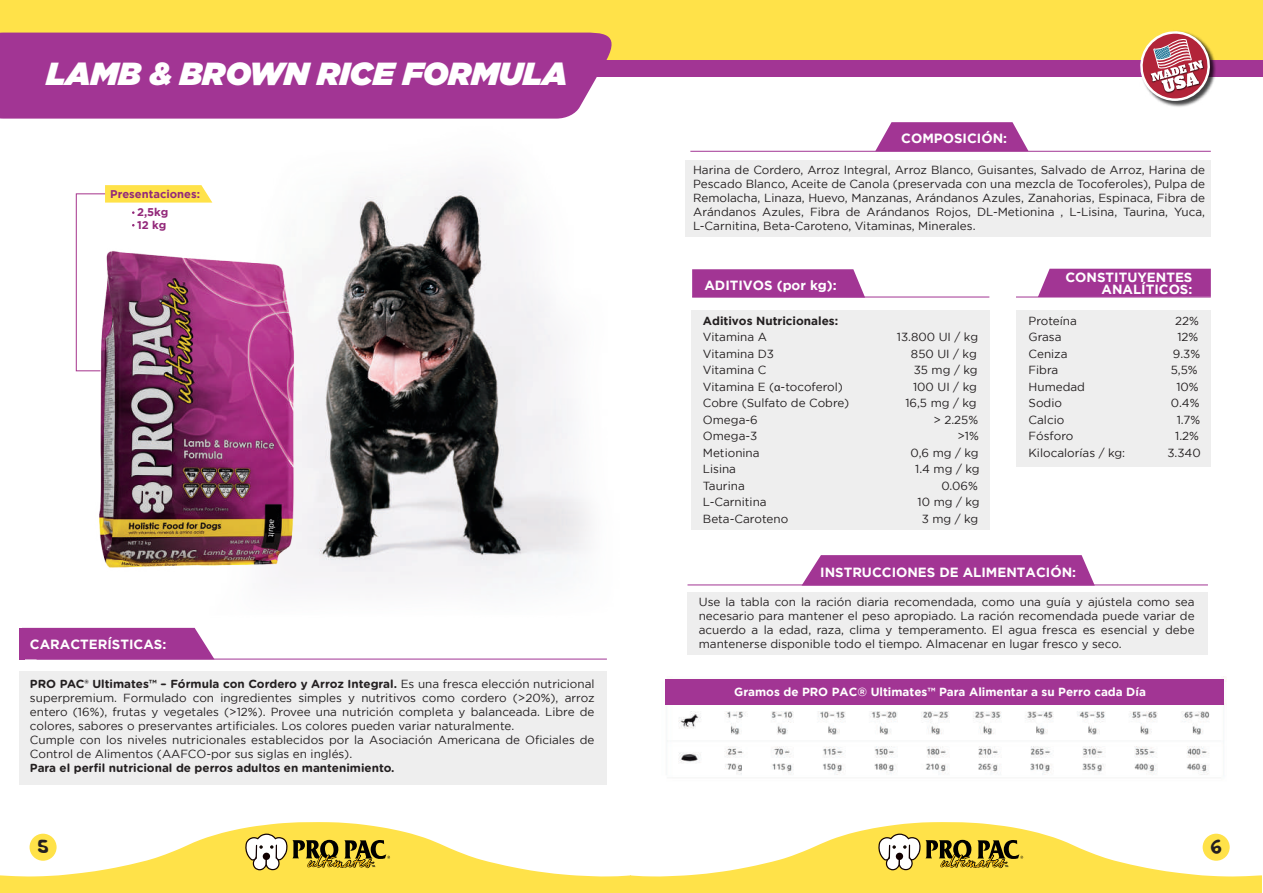
<style>
.page{position:relative;width:1263px;height:893px;background:#fff}
.page>*{position:absolute;margin:0;border:0;box-sizing:border-box;transform-origin:0 0}
.t1{font:italic 900 31.95px "Gotham";color:#fff}
.t2{font:17.7px "Simpsonfont";color:#231f20}
.t3{font:700 13.35px/12px "Gotham";color:#fff;text-align:right}
.t4{font:11.7px/14.1px "Gotham";color:#231f20;text-align:justify}
.t5{font:700 11.7px "Gotham Rounded";color:#231f20}
.t6{font:700 11.7px "Gotham";color:#fff}
.t7{font:700 11.7px "Gotham";color:#231f20}
.t8{font:11.4px "Gotham";color:#fff;scale:1.07 1}
.t9{font:700 11.25px/18.3px "Gotham";color:#93297a;text-align:center}
.t10{font:7.65px "Open Sans";color:#fff}
.s1{font-family:"Myriad Pro"}
.s2{font-family:"Gotham";font-weight:400}
</style>
<div class="page">
<svg style="left:875px;top:122px;width:153px;height:29px;background:#ac4b9f"></svg>
<hr style="left:690px;top:151px;width:521px;height:1px;background:#a23594">
<img style="left:178px;top:174px;width:429px;height:485px">
<div style="left:686px;top:160px;width:525px;height:77px;background:#eee"></div>
<div style="left:0;top:0;width:1262px;height:67px;background:#ffe249"></div>
<div style="left:579px;top:60px;width:683px;height:17px;background:#a23594"></div>
<div style="left:0;top:33px;width:612px;height:86px;background:#a23594"></div>
<div style="left:19px;top:671px;width:588px;height:113px;background:#eee"></div>
<img style="left:667px;top:677px;width:560px;height:98px">
<div style="left:665px;top:679px;width:559px;height:26px;background:#a23594"></div>
<div style="left:24px;top:628px;width:191px;height:31px;background:#a23594"></div>
<hr style="left:37px;top:659px;width:570px;height:1px;background:#a23594">
<svg style="left:801px;top:555px;width:294px;height:31px;background:#a8439b"></svg>
<div style="left:691px;top:311px;width:298px;height:219px;background:#eee"></div>
<div style="left:1016px;top:311px;width:195px;height:156px;background:#eee"></div>
<hr style="left:687px;top:584px;width:521px;height:1px;background:#a23594">
<img style="left:1165px;top:58px;width:51px;height:49px">
<svg style="left:1140px;top:31px;width:74px;height:73px"></svg>
<svg style="left:76px;top:185px;width:136px;height:186px"></svg>
<div style="left:687px;top:593px;width:521px;height:62px;background:#eee"></div>
<div style="left:1038px;top:269px;width:173px;height:28px;background:#a23594"></div>
<hr style="left:1016px;top:297px;width:195px;height:1px;background:#a23594">
<hr style="left:692px;top:297px;width:297px;height:1px;background:#a23594">
<svg style="left:692px;top:269px;width:173px;height:29px;background:#a63f99"></svg>
<div style="left:19px;top:628px;width:5px;height:31px;background:#a23594"></div>
<svg style="left:0;top:822px;width:1261px;height:71px"></svg>
<img style="left:83px;top:237px;width:229px;height:343px">
<svg style="left:266px;top:508px;width:13px;height:35px"></svg>
<h1 class="t1" style="left:46px;top:55px;width:522px">LAMB &amp; BROWN RICE FORMULA</h1>
<p class="t9" style="left:110px;top:184px;width:91px">Presentaciones:<br>2,5kg</p>
<p class="t9" style="left:137px;top:216px;width:31px">12 kg</p>
<p class="t8" style="left:278px;top:512px;width:30px;rotate:90deg">adult</p>
<p class="t10" style="left:278px;top:519px;width:20px;rotate:96deg">adult</p>
<p class="t3" style="left:901px;top:132px;width:107px">COMPOSICIÓN:</p>
<p class="t4" style="left:693px;top:163px;width:513px">Harina de Cordero, Arroz Integral, Arroz Blanco, Guisantes, Salvado de Arroz, Harina de Pescado Blanco, Aceite de Canola (preservada con una mezcla de Tocoferoles), Pulpa de Remolacha, Linaza, Huevo, Manzanas, Arándanos Azules, Zanahorias, Espinaca, Fibra de Arándanos Azules, Fibra de Arándanos Rojos, DL-Metionina , L-Lisina, Taurina, Yuca, L-Carnitina, Beta-Caroteno, Vitaminas, Minerales.</p>
<p class="t3" style="left:704px;top:279px;width:134px">ADITIVOS (por kg):</p>
<p class="t3" style="left:1065px;top:271px;width:128px">CONSTITUYENTES<br>ANALÍTICOS:</p>
<p class="t7" style="left:703px;top:314px;width:137px">Aditivos Nutricionales:</p>
<p class="t4" style="left:703px;top:330px;width:66px">Vitamina A</p>
<p class="t4" style="left:897px;top:330px;width:83px">13.800 UI / kg</p>
<p class="t4" style="left:703px;top:346px;width:73px">Vitamina D3</p>
<p class="t4" style="left:911px;top:346px;width:67px">850 UI / kg</p>
<p class="t4" style="left:703px;top:363px;width:65px">Vitamina C</p>
<p class="t4" style="left:914px;top:363px;width:65px">35 mg / kg</p>
<p class="t4" style="left:703px;top:379px;width:141px">Vitamina E (<span class="s1">α</span>-tocoferol)</p>
<p class="t4" style="left:913px;top:379px;width:65px">100 UI / kg</p>
<p class="t4" style="left:703px;top:396px;width:148px">Cobre (Sulfato de Cobre)</p>
<p class="t4" style="left:905px;top:396px;width:73px">16,5 mg / kg</p>
<p class="t4" style="left:703px;top:412px;width:56px">Omega-6</p>
<p class="t4" style="left:933px;top:412px;width:46px">&gt; 2.25%</p>
<p class="t4" style="left:703px;top:429px;width:56px">Omega-3</p>
<p class="t4" style="left:957px;top:429px;width:23px">&gt;1%</p>
<p class="t4" style="left:703px;top:445px;width:58px">Metionina</p>
<p class="t4" style="left:910px;top:445px;width:70px">0,6 mg / kg</p>
<p class="t4" style="left:703px;top:462px;width:35px">Lisina</p>
<p class="t4" style="left:915px;top:462px;width:66px">1.4 mg / kg</p>
<p class="t4" style="left:703px;top:478px;width:43px">Taurina</p>
<p class="t4" style="left:941px;top:478px;width:38px">0.06%</p>
<p class="t4" style="left:703px;top:495px;width:65px">L-Carnitina</p>
<p class="t4" style="left:918px;top:495px;width:64px">10 mg / kg</p>
<p class="t4" style="left:703px;top:511px;width:87px">Beta-Caroteno</p>
<p class="t4" style="left:922px;top:511px;width:58px">3 mg / kg</p>
<p class="t4" style="left:1028px;top:313px;width:50px">Proteína</p>
<p class="t4" style="left:1175px;top:313px;width:25px">22%</p>
<p class="t4" style="left:1028px;top:330px;width:34px">Grasa</p>
<p class="t4" style="left:1177px;top:330px;width:22px">12%</p>
<p class="t4" style="left:1028px;top:346px;width:41px">Ceniza</p>
<p class="t4" style="left:1173px;top:346px;width:29px">9.3%</p>
<p class="t4" style="left:1028px;top:363px;width:31px">Fibra</p>
<p class="t4" style="left:1171px;top:363px;width:28px">5,5%</p>
<p class="t4" style="left:1028px;top:379px;width:58px">Humedad</p>
<p class="t4" style="left:1176px;top:379px;width:24px">10%</p>
<p class="t4" style="left:1028px;top:396px;width:35px">Sodio</p>
<p class="t4" style="left:1171px;top:396px;width:30px">0.4%</p>
<p class="t4" style="left:1028px;top:412px;width:37px">Calcio</p>
<p class="t4" style="left:1177px;top:412px;width:25px">1.7%</p>
<p class="t4" style="left:1028px;top:429px;width:46px">Fósforo</p>
<p class="t4" style="left:1175px;top:429px;width:25px">1.2%</p>
<p class="t4" style="left:1028px;top:445px;width:98px">Kilocalorías / kg:</p>
<p class="t4" style="left:1167px;top:445px;width:35px">3.340</p>
<p class="t3" style="left:820px;top:566px;width:257px">INSTRUCCIONES DE ALIMENTACIÓN:</p>
<p class="t4" style="left:699px;top:595px;width:497px">Use la tabla con la ración diaria recomendada, como una guía y ajústela como sea necesario para mantener el peso apropiado. La ración recomendada puede variar de acuerdo a la edad, raza, clima y temperamento. El agua fresca es esencial y debe</p>
<p class="t3" style="left:30px;top:638px;width:138px">CARACTERÍSTICAS:</p>
<p class="t4" style="left:699px;top:637px;width:424px">mantenerse disponible todo el tiempo. Almacenar en lugar fresco y seco.</p>
<p class="t5" style="left:30px;top:675px;width:566px">PRO PAC® Ultimates™ – Fórmula con Cordero y Arroz Integral. <span class="s2">Es una fresca elección nutricional</span></p>
<p class="t4" style="left:30px;top:691px;width:566px;text-align:left">superpremium. Formulado con ingredientes simples y nutritivos como cordero (&gt;20%), arroz entero (16%), frutas y vegetales (&gt;12%). Provee una nutrición completa y balanceada. Libre de colores, sabores o preservantes artificiales. Los colores pueden variar naturalmente.<br>Cumple con los niveles nutricionales establecidos por la Asociación Americana de Oficiales de Control de Alimentos (AAFCO-por sus siglas en inglés).</p>
<p class="t5" style="left:30px;top:760px;width:366px">Para el perfil nutricional de perros adultos en mantenimiento.</p>
<p class="t6" style="left:734px;top:685px;width:413px">Gramos de PRO PAC® Ultimates™ Para Alimentar a su Perro cada Día</p>
<h2 class="t2" style="left:38px;top:833px;width:12px">5</h2>
<h2 class="t2" style="left:1211px;top:833px;width:12px">6</h2>
</div>
